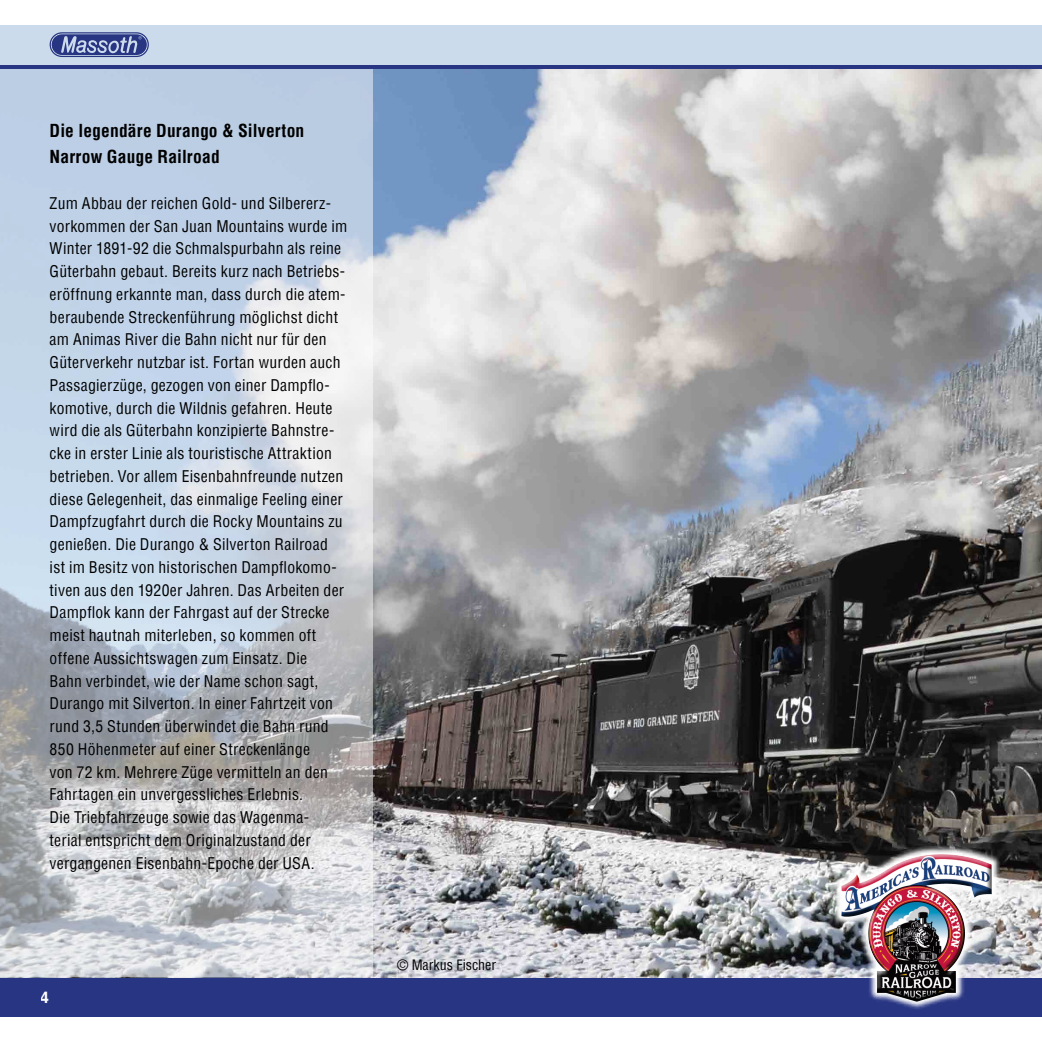
<style>
.page{position:relative;width:1042px;height:1042px;background:#fff}
.page>*{position:absolute;margin:0;border:0;box-sizing:border-box;transform-origin:0 0}
.t1{font:700 condensed 17.5px/26.2px "Helvetica";letter-spacing:.01em;color:#000}
.t2{font:condensed 15.75px/22.8px "Helvetica";letter-spacing:.015em;color:#000}
.t3{font:700 15.75px "Helvetica";color:#fff}
.t4{font:condensed 14px "Helvetica";color:#000}
</style>
<div class="page">
<img style="left:372px;top:69px;width:670px;height:908px">
<div style="left:0;top:64px;width:1042px;height:5px;background:#283583"></div>
<div style="left:0;top:977px;width:1042px;height:40px;background:#283583"></div>
<div style="left:0;top:25px;width:1042px;height:39px;background:#ccdbeb"></div>
<svg style="left:50px;top:32px;width:99px;height:25px"></svg>
<svg style="left:0;top:69px;width:372px;height:908px;background:#c2ccd8"></svg>
<svg style="left:832px;top:845px;width:169px;height:164px"></svg>
<div style="left:840px;top:852px;width:152px;height:143px;background:#fff;opacity:.75"></div>
<div style="left:840px;top:863px;width:152px;height:140px;background:#000;opacity:.75"></div>
<p class="t1" style="left:50px;top:118px;width:256px">Die legendäre Durango &amp; Silverton<br>Narrow Gauge Railroad</p>
<p class="t2" style="left:50px;top:192px;width:299px">Zum Abbau der reichen Gold- und Silbererz&shy;vorkommen der San Juan Mountains wurde im Winter 1891-92 die Schmalspurbahn als reine Güterbahn gebaut. Bereits kurz nach Betriebs&shy;eröffnung erkannte man, dass durch die atem&shy;beraubende Streckenführung möglichst dicht am Animas River die Bahn nicht nur für den Güterverkehr nutzbar ist. Fortan wurden auch Passagierzüge, gezogen von einer Dampflo&shy;komotive, durch die Wildnis gefahren. Heute wird die als Güterbahn konzipierte Bahnstre&shy;cke in erster Linie als touristische Attraktion betrieben. Vor allem Eisenbahnfreunde nutzen diese Gelegenheit, das einmalige Feeling einer Dampfzugfahrt durch die Rocky Mountains zu genießen. Die Durango &amp; Silverton Railroad ist im Besitz von historischen Dampflokomo&shy;tiven aus den 1920er Jahren. Das Arbeiten der Dampflok kann der Fahrgast auf der Strecke meist hautnah miterleben, so kommen oft offene Aussichtswagen zum Einsatz. Die<br>Bahn verbindet, wie der Name schon sagt, Durango mit Silverton. In einer Fahrtzeit von rund 3,5 Stunden überwindet die Bahn rund 850 Höhenmeter auf einer Streckenlänge<br>von 72 km. Mehrere Züge vermitteln an den Fahrtagen ein unvergessliches Erlebnis.<br>Die Triebfahrzeuge sowie das Wagenma-<br>terial entspricht dem Originalzustand der vergangenen Eisenbahn-Epoche der USA.</p>
<p class="t3" style="left:41px;top:988px;width:10px">4</p>
<p class="t4" style="left:397px;top:956px;width:101px">© Markus Fischer</p>
</div>
